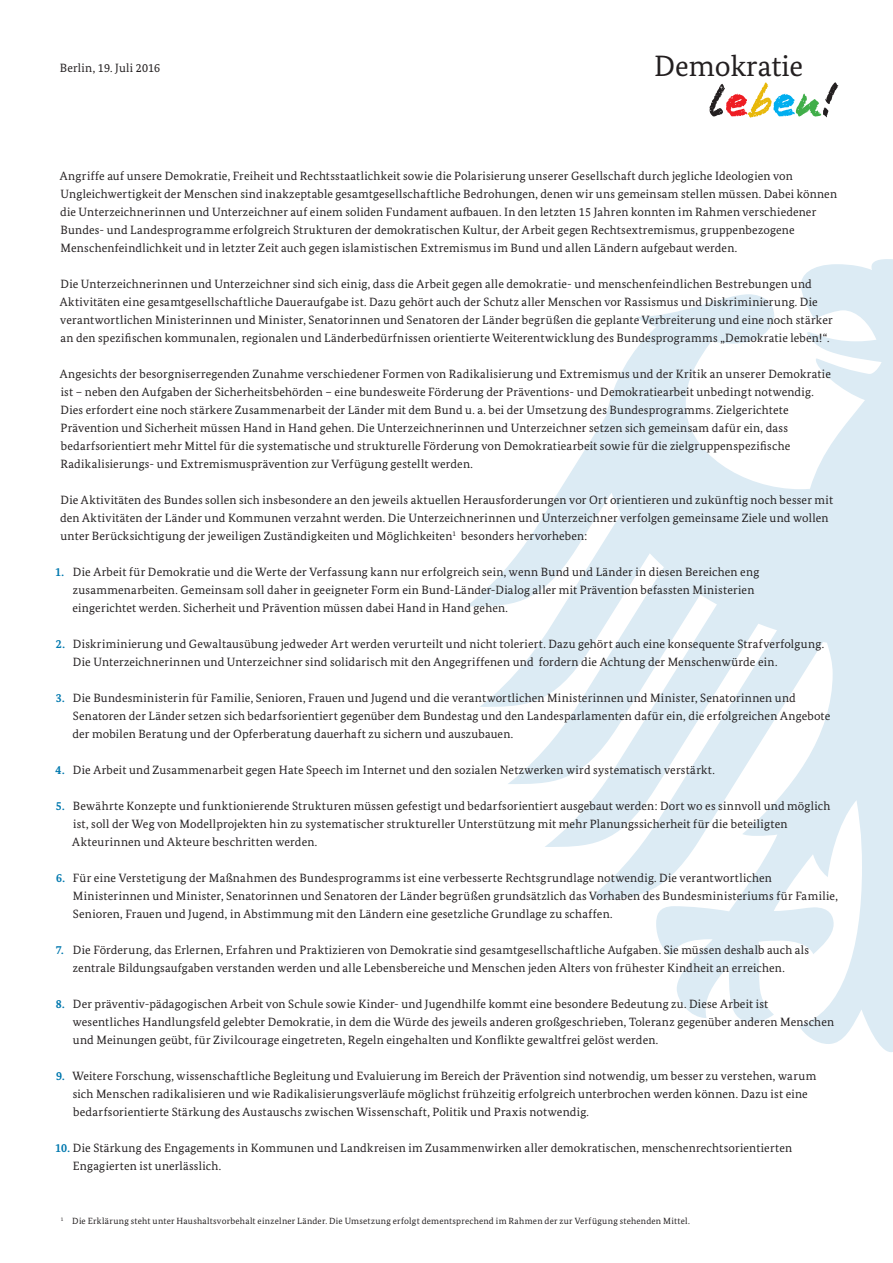
<style>
.page{position:relative;width:893px;height:1263px;background:#fff}
.page>*{position:absolute;margin:0;border:0;box-sizing:border-box;transform-origin:0 0}
.t1{font:29.4px "Bundes Serif";color:#231f20}
.t2{font:12px/18px "Bundes Serif";letter-spacing:.015em;color:#231f20}
.t3{font:9px "Bundes Serif";letter-spacing:.025em;color:#231f20}
.s1{font-weight:700;color:#0078ae}
</style>
<div class="page">
<svg style="left:467px;top:259px;width:426px;height:793px"></svg>
<svg style="left:709px;top:82px;width:129px;height:36px"></svg>
<p class="t2" style="left:60px;top:59px;width:102px">Berlin, 19. Juli 2016</p>
<h1 class="t1" style="left:654px;top:48px;width:151px">Demokratie</h1>
<p class="t2" style="left:60px;top:167px;width:779px">Angriffe auf unsere Demokratie, Freiheit und Rechtsstaatlichkeit sowie die Polarisierung unserer Gesellschaft durch jegliche Ideologien von Ungleichwertigkeit der Menschen sind inakzeptable gesamtgesellschaftliche Bedrohungen, denen wir uns gemeinsam stellen müssen. Dabei können die Unterzeichnerinnen und Unterzeichner auf einem soliden Fundament aufbauen. In den letzten 15 Jahren konnten im Rahmen verschiedener Bundes- und Landesprogramme erfolgreich Strukturen der demokratischen Kultur, der Arbeit gegen Rechtsextremismus, gruppenbezogene Menschenfeindlichkeit und in letzter Zeit auch gegen islamistischen Extremismus im Bund und allen Ländern aufgebaut werden.</p>
<p class="t2" style="left:60px;top:275px;width:774px">Die Unterzeichnerinnen und Unterzeichner sind sich einig, dass die Arbeit gegen alle demokratie- und menschenfeindlichen Bestrebungen und Aktivitäten eine gesamtgesellschaftliche Daueraufgabe ist. Dazu gehört auch der Schutz aller Menschen vor Rassismus und Diskriminierung. Die verantwortlichen Ministerinnen und Minister, Senatorinnen und Senatoren der Länder begrüßen die geplante Verbreiterung und eine noch stärker an den spezifischen kommunalen, regionalen und Länderbedürfnissen orientierte Weiterentwicklung des Bundesprogramms „Demokratie leben!“.</p>
<p class="t2" style="left:60px;top:365px;width:773px">Angesichts der besorgniserregenden Zunahme verschiedener Formen von Radikalisierung und Extremismus und der Kritik an unserer Demokratie ist – neben den Aufgaben der Sicherheitsbehörden – eine bundesweite Förderung der Präventions- und Demokratiearbeit unbedingt notwendig.<br>Dies erfordert eine noch stärkere Zusammenarbeit der Länder mit dem Bund u. a. bei der Umsetzung des Bundesprogramms. Zielgerichtete Prävention und Sicherheit müssen Hand in Hand gehen. Die Unterzeichnerinnen und Unterzeichner setzen sich gemeinsam dafür ein, dass bedarfsorientiert mehr Mittel für die systematische und strukturelle Förderung von Demokratiearbeit sowie für die zielgruppenspezifische Radikalisierungs- und Extremismusprävention zur Verfügung gestellt werden.</p>
<p class="t2" style="left:60px;top:491px;width:774px">Die Aktivitäten des Bundes sollen sich insbesondere an den jeweils aktuellen Herausforderungen vor Ort orientieren und zukünftig noch besser mit den Aktivitäten der Länder und Kommunen verzahnt werden. Die Unterzeichnerinnen und Unterzeichner verfolgen gemeinsame Ziele und wollen unter Berücksichtigung der jeweiligen Zuständigkeiten und Möglichkeiten<sup>1</sup> besonders hervorheben:</p>
<p class="t2" style="left:73px;top:563px;width:688px;text-indent:-17px"><span class="s1">1.</span> Die Arbeit für Demokratie und die Werte der Verfassung kann nur erfolgreich sein, wenn Bund und Länder in diesen Bereichen eng zusammenarbeiten. Gemeinsam soll daher in geeigneter Form ein Bund-Länder-Dialog aller mit Prävention befassten Ministerien eingerichtet werden. Sicherheit und Prävention müssen dabei Hand in Hand gehen.</p>
<p class="t2" style="left:73px;top:635px;width:753px;text-indent:-17px"><span class="s1">2.</span> Diskriminierung und Gewaltausübung jedweder Art werden verurteilt und nicht toleriert. Dazu gehört auch eine konsequente Strafverfolgung.<br>Die Unterzeichnerinnen und Unterzeichner sind solidarisch mit den Angegriffenen und fordern die Achtung der Menschenwürde ein.</p>
<p class="t2" style="left:73px;top:689px;width:759px;text-indent:-17px"><span class="s1">3.</span> Die Bundesministerin für Familie, Senioren, Frauen und Jugend und die verantwortlichen Ministerinnen und Minister, Senatorinnen und<br>Senatoren der Länder setzen sich bedarfsorientiert gegenüber dem Bundestag und den Landesparlamenten dafür ein, die erfolgreichen Angebote der mobilen Beratung und der Opferberatung dauerhaft zu sichern und auszubauen.</p>
<p class="t2" style="left:56px;top:761px;width:661px"><span class="s1">4.</span> Die Arbeit und Zusammenarbeit gegen Hate Speech im Internet und den sozialen Netzwerken wird systematisch verstärkt.</p>
<p class="t2" style="left:72px;top:797px;width:760px;text-indent:-16px"><span class="s1">5.</span> Bewährte Konzepte und funktionierende Strukturen müssen gefestigt und bedarfsorientiert ausgebaut werden: Dort wo es sinnvoll und möglich ist, soll der Weg von Modellprojekten hin zu systematischer struktureller Unterstützung mit mehr Planungssicherheit für die beteiligten<br>Akteurinnen und Akteure beschritten werden.</p>
<p class="t2" style="left:73px;top:869px;width:766px;text-indent:-17px"><span class="s1">6.</span> Für eine Verstetigung der Maßnahmen des Bundesprogramms ist eine verbesserte Rechtsgrundlage notwendig. Die verantwortlichen<br>Ministerinnen und Minister, Senatorinnen und Senatoren der Länder begrüßen grundsätzlich das Vorhaben des Bundesministeriums für Familie,<br>Senioren, Frauen und Jugend, in Abstimmung mit den Ländern eine gesetzliche Grundlage zu schaffen.</p>
<p class="t2" style="left:73px;top:941px;width:738px;text-indent:-17px"><span class="s1">7.</span> Die Förderung, das Erlernen, Erfahren und Praktizieren von Demokratie sind gesamtgesellschaftliche Aufgaben. Sie müssen deshalb auch als zentrale Bildungsaufgaben verstanden werden und alle Lebensbereiche und Menschen jeden Alters von frühester Kindheit an erreichen.</p>
<p class="t2" style="left:73px;top:995px;width:763px;text-indent:-17px"><span class="s1">8.</span> Der präventiv-pädagogischen Arbeit von Schule sowie Kinder- und Jugendhilfe kommt eine besondere Bedeutung zu. Diese Arbeit ist wesentliches Handlungsfeld gelebter Demokratie, in dem die Würde des jeweils anderen großgeschrieben, Toleranz gegenüber anderen Menschen und Meinungen geübt, für Zivilcourage eingetreten, Regeln eingehalten und Konflikte gewaltfrei gelöst werden.</p>
<p class="t2" style="left:73px;top:1067px;width:745px;text-indent:-17px"><span class="s1">9.</span> Weitere Forschung, wissenschaftliche Begleitung und Evaluierung im Bereich der Prävention sind notwendig, um besser zu verstehen, warum sich Menschen radikalisieren und wie Radikalisierungsverläufe möglichst frühzeitig erfolgreich unterbrochen werden können. Dazu ist eine bedarfsorientierte Stärkung des Austauschs zwischen Wissenschaft, Politik und Praxis notwendig.</p>
<p class="t2" style="left:73px;top:1139px;width:721px;text-indent:-18px"><span class="s1">10.</span> Die Stärkung des Engagements in Kommunen und Landkreisen im Zusammenwirken aller demokratischen, menschenrechtsorientierten<br>Engagierten ist unerlässlich.</p>
<p class="t3" style="left:61px;top:1215px;width:630px"><sup>1</sup> Die Erklärung steht unter Haushaltsvorbehalt einzelner Länder. Die Umsetzung erfolgt dementsprechend im Rahmen der zur Verfügung stehenden Mittel.</p>
</div>
